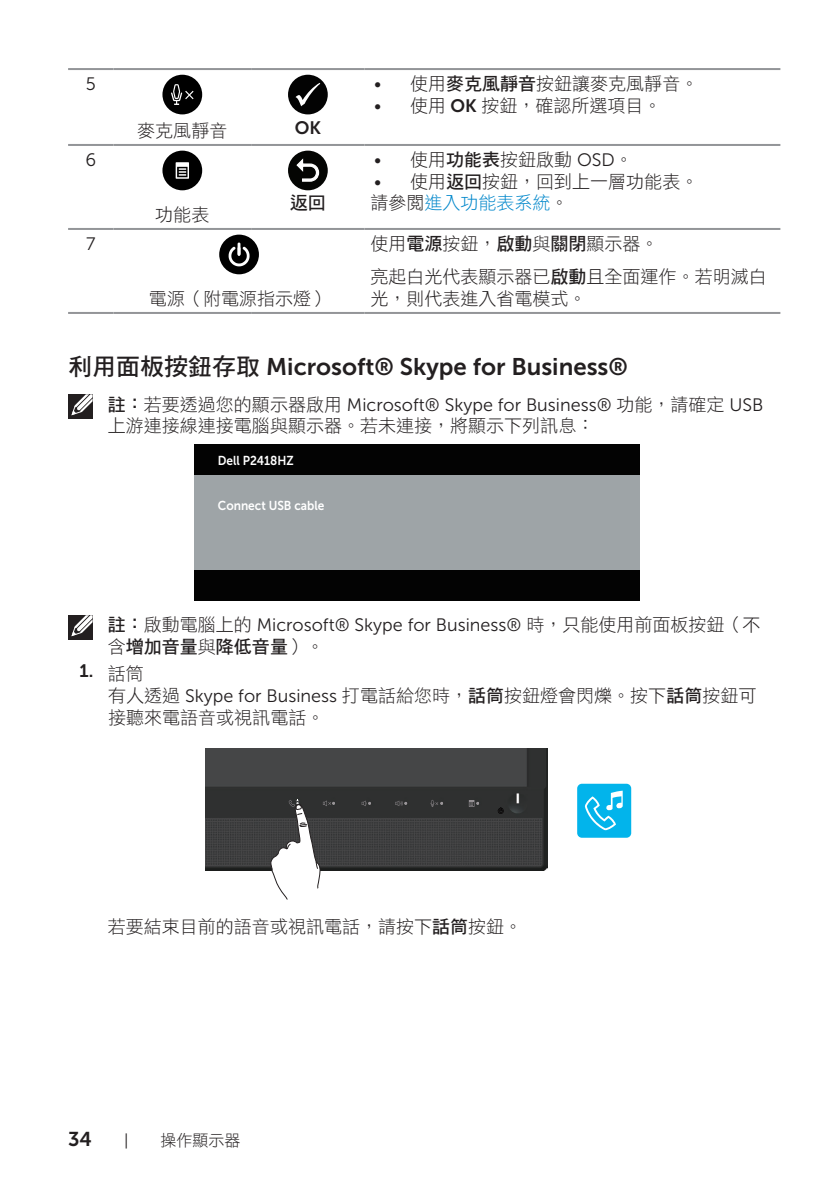
<style>
.page{position:relative;width:840px;height:1191px;background:#fff}
.page>*{position:absolute;margin:0;border:0;box-sizing:border-box;transform-origin:0 0}
.Head_3{font:24px "Museo Sans For Dell 700";color:#231f20}
.t1{font:20px "Museo Sans For Dell 700";color:#231f20}
.text{font:18px/21.6px "DF Hei Std W3";color:#231f20}
.text-2{font:18px/21.6px "Museo Sans For Dell 300";color:#231f20}
.text_item_number{font:18px/21.6px "DF Hei Std W3";color:#231f20}
.text-3{font:18px "DF Hei Std W3";color:#0087cb}
.text_item_number-2{font:18px "Museo Sans For Dell 700";color:#231f20}
.text-4{font:18px "Museo Sans For Dell 700";color:#231f20}
.text-5{font:18px "DF Hei Std W7";color:#231f20}
.t2{font:16px "DF Hei Std W3";color:#231f20}
.t3{font:16px "Museo Sans For Dell 300";color:#231f20}
.t4{font:12.8px "Museo Sans For Dell 700";color:#fff;scale:.92 1}
.s1{font-family:"Museo Sans For Dell 300"}
.s2{font-family:"DF Hei Std W7"}
.s3{font-family:"Museo Sans For Dell 700"}
.s4{color:#231f20}
.s5{font-family:"DF Hei Std W3"}
</style>
<div class="page">
<hr style="left:68px;top:68px;width:45px;height:2px;background:#939598">
<hr style="left:113px;top:68px;width:138px;height:2px;background:#939598">
<hr style="left:251px;top:68px;width:113px;height:2px;background:#939598">
<hr style="left:364px;top:68px;width:416px;height:2px;background:#939598">
<hr style="left:68px;top:144px;width:45px;height:2px;background:#939598">
<hr style="left:68px;top:228px;width:45px;height:2px;background:#939598">
<hr style="left:68px;top:312px;width:45px;height:2px;background:#939598">
<hr style="left:113px;top:144px;width:138px;height:2px;background:#939598">
<hr style="left:251px;top:144px;width:113px;height:2px;background:#939598">
<hr style="left:113px;top:228px;width:138px;height:2px;background:#939598">
<hr style="left:251px;top:228px;width:113px;height:2px;background:#939598">
<hr style="left:113px;top:312px;width:138px;height:2px;background:#939598">
<hr style="left:251px;top:312px;width:113px;height:2px;background:#939598">
<hr style="left:364px;top:144px;width:416px;height:2px;background:#939598">
<hr style="left:364px;top:228px;width:416px;height:2px;background:#939598">
<hr style="left:364px;top:312px;width:416px;height:2px;background:#939598">
<div style="left:162px;top:75px;width:40px;height:39px;background:#000;border-radius:50%"></div>
<svg style="left:171px;top:84px;width:22px;height:21px"></svg>
<div style="left:288px;top:75px;width:39px;height:39px;background:#030303;border-radius:50%"></div>
<svg style="left:295px;top:83px;width:25px;height:23px"></svg>
<div style="left:162px;top:151px;width:40px;height:39px;background:#000;border-radius:50%"></div>
<svg style="left:175px;top:162px;width:14px;height:17px"></svg>
<div style="left:288px;top:151px;width:39px;height:39px;background:#040503;border-radius:50%"></div>
<svg style="left:296px;top:158px;width:23px;height:24px"></svg>
<div style="left:219px;top:235px;width:40px;height:39px;background:#000;border-radius:50%"></div>
<svg style="left:228px;top:242px;width:21px;height:24px"></svg>
<div style="left:68px;top:394px;width:24px;height:25px;background:#231f20"></div>
<svg style="left:71px;top:394px;width:22px;height:22px"></svg>
<div style="left:194px;top:467px;width:445px;height:133px;background:#9ea4a7"></div>
<div style="left:194px;top:444px;width:445px;height:30px;background:#030303"></div>
<div style="left:194px;top:570px;width:445px;height:30px;background:#030303"></div>
<div style="left:68px;top:615px;width:24px;height:24px;background:#231f20"></div>
<svg style="left:71px;top:615px;width:22px;height:22px"></svg>
<img style="left:205px;top:748px;width:342px;height:123px">
<svg style="left:497px;top:807px;width:6px;height:7px"></svg>
<img style="left:249px;top:755px;width:97px;height:97px">
<svg style="left:361px;top:800px;width:10px;height:6px"></svg>
<svg style="left:395px;top:800px;width:12px;height:6px"></svg>
<svg style="left:430px;top:800px;width:12px;height:7px"></svg>
<svg style="left:468px;top:800px;width:10px;height:7px"></svg>
<svg style="left:270px;top:800px;width:65px;height:100px"></svg>
<div style="left:577px;top:783px;width:54px;height:54px;background:#02b4eb;border-radius:5px"></div>
<svg style="left:584px;top:790px;width:38px;height:40px"></svg>
<p class="text-2" style="left:86px;top:73px;width:12px">5</p>
<p class="text" style="left:374px;top:73px;width:325px"><span class="s1">•</span> 使用<span class="s2">麥克風靜音</span>按鈕讓麥克風靜音。</p>
<p class="text" style="left:374px;top:94px;width:289px"><span class="s1">•</span> 使用 <span class="s3">OK</span> 按鈕，確認所選項目。</p>
<p class="text" style="left:137px;top:119px;width:91px">麥克風靜音</p>
<p class="text-4" style="left:294px;top:117px;width:28px">OK</p>
<p class="text-2" style="left:85px;top:149px;width:12px">6</p>
<p class="text" style="left:155px;top:203px;width:55px">功能表</p>
<p class="text-5" style="left:290px;top:193px;width:37px">返回</p>
<p class="text" style="left:374px;top:149px;width:260px"><span class="s1">•</span> 使用<span class="s2">功能表</span>按鈕啟動 <span class="s1">OSD</span>。</p>
<p class="text" style="left:374px;top:170px;width:325px"><span class="s1">•</span> 使用<span class="s2">返回</span>按鈕，回到上一層功能表。</p>
<p class="text-3" style="left:370px;top:193px;width:199px"><span class="s4">請參閱</span>進入功能表系統<span class="s4">。</span></p>
<p class="text-2" style="left:86px;top:233px;width:11px">7</p>
<p class="text" style="left:149px;top:287px;width:181px">電源（附電源指示燈）</p>
<p class="text" style="left:370px;top:232px;width:289px">使用<span class="s2">電源</span>按鈕，<span class="s2">啟動</span>與<span class="s2">關閉</span>顯示器。</p>
<p class="text" style="left:370px;top:265px;width:397px">亮起白光代表顯示器已<span class="s2">啟動</span>且全面運作。若明滅白光，則代表進入省電模式。</p>
<p class="Head_3" style="left:68px;top:353px;width:561px"><span class="s2">利用面板按鈕存取</span> Microsoft® Skype for Business®</p>
<p class="text" style="left:108px;top:393px;width:656px"><span class="s2">註：</span>若要透過您的顯示器啟用 <span class="s1">Microsoft® Skype for Business®</span> 功能，請確定 <span class="s1">USB</span>上游連接線連接電腦與顯示器。若未連接，將顯示下列訊息：</p>
<p class="t4" style="left:218px;top:453px;width:84px">Dell P2418HZ</p>
<p class="t4" style="left:218px;top:499px;width:117px">Connect USB cable</p>
<p class="text-2" style="left:108px;top:614px;width:654px"><span class="s2">註：</span><span class="s5">啟動電腦上的</span> Microsoft® Skype for Business® <span class="s5">時，只能使用前面板按鈕（不含</span><span class="s2">增加音量</span><span class="s5">與</span><span class="s2">降低音量</span><span class="s5">）。</span></p>
<p class="text_item_number-2" style="left:79px;top:661px;width:66px">1. <span class="s5">話筒</span></p>
<p class="text_item_number" style="left:108px;top:684px;width:649px">有人透過 <span class="s1">Skype for Business</span> 打電話給您時，<span class="s2">話筒</span>按鈕燈會閃爍。按下<span class="s2">話筒</span>按鈕可接聽來電語音或視訊電話。</p>
<p class="text" style="left:108px;top:915px;width:416px">若要結束目前的語音或視訊電話，請按下<span class="s2">話筒</span>按鈕。</p>
<p class="t1" style="left:68px;top:1127px;width:25px">34</p>
<p class="t3" style="left:124px;top:1131px;width:6px">|</p>
<p class="t2" style="left:160px;top:1131px;width:81px">操作顯示器</p>
</div>
